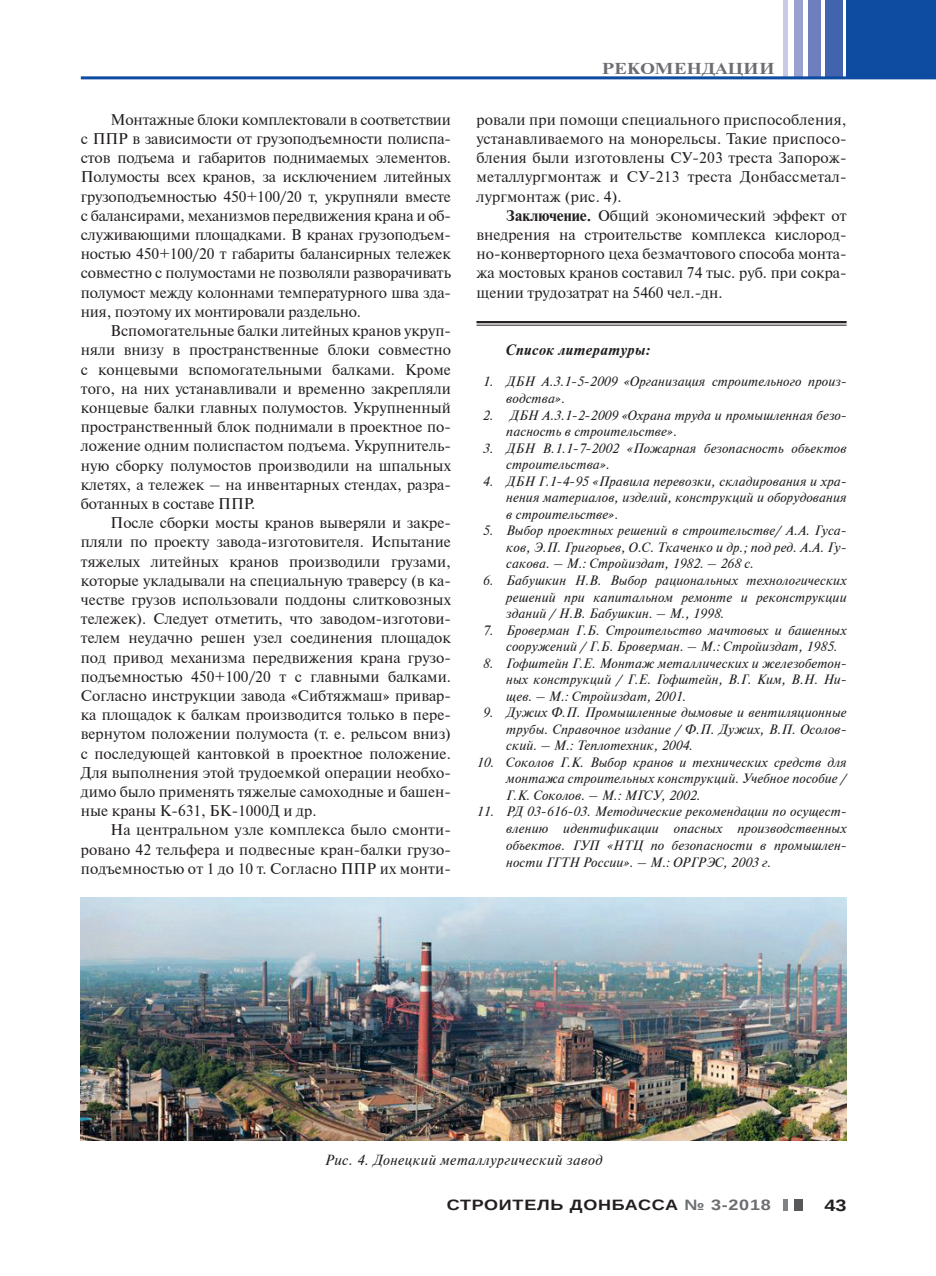
<style>
.page{position:relative;width:936px;height:1276px;background:#fff}
.page>*{position:absolute;margin:0;border:0;box-sizing:border-box;transform-origin:0 0}
.t1{font:700 16.5px "Arimo";color:#231f20;scale:1.2 1}
.t2{font:700 15.75px "Newton C";letter-spacing:.01em;color:#6c6d70;scale:1.2 1}
.t3{font:15.45px/19.2px "Newton C";letter-spacing:.01em;color:#231f20;text-align:justify}
.t4{font:700 15px "Arimo";letter-spacing:.04em;color:#231f20;scale:1.2 1}
.t5{font:italic 700 15px "Newton C";letter-spacing:.03em;color:#231f20}
.t6{font:italic 14.55px "Newton C";letter-spacing:.03em;color:#231f20}
.t7{font:italic 13.5px/16.5px "Newton C";letter-spacing:.01em;color:#231f20;text-align:justify}
.s1{font-weight:700}
.s2{color:#6c6d70}
</style>
<div class="page">
<div style="left:846px;top:0;width:89px;height:78px;background:#0d4ca0"></div>
<div style="left:825px;top:0;width:17px;height:78px;background:#4264af"></div>
<div style="left:807px;top:0;width:13px;height:78px;background:#6f7fbe"></div>
<div style="left:794px;top:0;width:8px;height:78px;background:#98a1d0"></div>
<hr style="left:783px;top:0;width:4px;height:78px;background:#c6cae5">
<hr style="left:81px;top:76px;width:854px;height:3px;background:#0d4ca0">
<div style="left:794px;top:1199px;width:8px;height:11px;background:#57585a"></div>
<hr style="left:783px;top:1199px;width:4px;height:11px;background:#808285">
<hr style="left:476px;top:321px;width:370px;height:2px;background:#231f20">
<hr style="left:476px;top:325px;width:370px;height:1px;background:#231f20">
<img style="left:81px;top:897px;width:765px;height:243px">
<p class="t3" style="left:81px;top:110px;width:371px;text-indent:30px">Монтажные блоки комплектовали в соответствии с ППР в зависимости от грузоподъемности полиспа&shy;стов подъема и габаритов поднимаемых элементов.<br>Полумосты всех кранов, за исключением литейных грузоподъемностью 450+100/20 т, укрупняли вместе с балансирами, механизмов передвижения крана и об&shy;служивающими площадками. В кранах грузоподъем&shy;ностью 450+100/20 т габариты балансирных тележек совместно с полумостами не позволяли разворачивать полумост между колоннами температурного шва зда&shy;ния, поэтому их монтировали раздельно.</p>
<p class="t3" style="left:81px;top:321px;width:371px;text-indent:30px">Вспомогательные балки литейных кранов укруп&shy;няли внизу в пространственные блоки совместно с концевыми вспомогательными балками. Кроме того, на них устанавливали и временно закрепляли концевые балки главных полумостов. Укрупненный пространственный блок поднимали в проектное по&shy;ложение одним полиспастом подъема. Укрупнитель&shy;ную сборку полумостов производили на шпальных клетях, а тележек – на инвентарных стендах, разра&shy;ботанных в составе ППР.</p>
<p class="t3" style="left:81px;top:513px;width:371px;text-indent:30px">После сборки мосты кранов выверяли и закре&shy;пляли по проекту завода-изготовителя. Испытание тяжелых литейных кранов производили грузами, которые укладывали на специальную траверсу (в ка&shy;честве грузов использовали поддоны слитковозных тележек). Следует отметить, что заводом-изготови&shy;телем неудачно решен узел соединения площадок под привод механизма передвижения крана грузо&shy;подъемностью 450+100/20 т с главными балками.<br>Согласно инструкции завода «Сибтяжмаш» привар&shy;ка площадок к балкам производится только в пере&shy;вернутом положении полумоста (т. е. рельсом вниз) с последующей кантовкой в проектное положение.<br>Для выполнения этой трудоемкой операции необхо&shy;димо было применять тяжелые самоходные и башен&shy;ные краны К-631, БК-1000Д и др.</p>
<p class="t3" style="left:81px;top:820px;width:371px;text-indent:30px">На центральном узле комплекса было смонти&shy;ровано 42 тельфера и подвесные кран-балки грузо&shy;подъемностью от 1 до 10 т. Согласно ППР их монти-</p>
<p class="t2" style="left:601px;top:60px;width:145px">РЕКОМЕНДАЦИИ</p>
<p class="t3" style="left:476px;top:110px;width:371px;text-align:left">ровали при помощи специального приспособления, устанавливаемого на монорельсы. Такие приспосо&shy;бления были изготовлены СУ-203 треста Запорож&shy;металлургмонтаж и СУ-213 треста Донбассметал&shy;лургмонтаж (рис. 4).</p>
<p class="t3" style="left:476px;top:206px;width:371px;text-indent:30px"><span class="s1">Заключение.</span> Общий экономический эффект от внедрения на строительстве комплекса кислород&shy;но-конверторного цеха безмачтового способа монта&shy;жа мостовых кранов составил 74 тыс. руб. при сокра&shy;щении трудозатрат на 5460 чел.-дн.</p>
<p class="t5" style="left:506px;top:342px;width:145px">Список литературы:</p>
<p class="t7" style="left:506px;top:373px;width:342px;line-height:17.2px;text-indent:-24px">1. ДБН А.3.1-5-2009 «Организация строительного произ&shy;водства».</p>
<p class="t7" style="left:506px;top:407px;width:342px;text-indent:-23px">2. ДБН А.3.1-2-2009 «Охрана труда и промышленная безо&shy;пасность в строительстве».</p>
<p class="t7" style="left:506px;top:440px;width:342px;text-indent:-24px">3. ДБН В.1.1-7-2002 «Пожарная безопасность объектов строительства».</p>
<p class="t7" style="left:506px;top:473px;width:342px;text-indent:-23px">4. ДБН Г.1-4-95 «Правила перевозки, складирования и хра&shy;нения материалов, изделий, конструкций и оборудования в строительстве».</p>
<p class="t7" style="left:506px;top:523px;width:342px;text-indent:-24px">5. Выбор проектных решений в строительстве/ А.А. Гуса&shy;ков, Э.П. Григорьев, О.С. Ткаченко и др.; под ред. А.А. Гу&shy;сакова. – М.: Стройиздат, 1982. – 268 с.</p>
<p class="t7" style="left:506px;top:572px;width:342px;text-indent:-24px">6. Бабушкин Н.В. Выбор рациональных технологических решений при капитальном ремонте и реконструкции зданий / Н.В. Бабушкин. – М., 1998.</p>
<p class="t7" style="left:506px;top:622px;width:342px;text-indent:-24px">7. Броверман Г.Б. Строительство мачтовых и башенных сооружений / Г.Б. Броверман. – М.: Стройиздат, 1985.</p>
<p class="t7" style="left:506px;top:655px;width:342px;text-indent:-24px">8. Гофштейн Г.Е. Монтаж металлических и железобетон&shy;ных конструкций / Г.Е. Гофштейн, В.Г. Ким, В.Н. Ни&shy;щев. – М.: Стройиздат, 2001.</p>
<p class="t7" style="left:506px;top:704px;width:342px;text-indent:-24px">9. Дужих Ф.П. Промышленные дымовые и вентиляционные трубы. Справочное издание / Ф.П. Дужих, В.П. Осолов&shy;ский. – М.: Теплотехник, 2004.</p>
<p class="t7" style="left:506px;top:754px;width:342px;text-indent:-30px">10. Соколов Г.К. Выбор кранов и технических средств для монтажа строительных конструкций. Учебное пособие / Г.К. Соколов. – М.: МГСУ, 2002.</p>
<p class="t7" style="left:506px;top:803px;width:342px;line-height:17px;text-align:left;text-indent:-30px">11. РД 03-616-03. Методические рекомендации по осущест&shy;влению идентификации опасных производственных объектов. ГУП «НТЦ по безопасности в промышлен&shy;ности ГГТН России». – М.: ОРГРЭС, 2003 г.</p>
<p class="t6" style="left:325px;top:1151px;width:279px">Рис. 4. Донецкий металлургический завод</p>
<p class="t4" style="left:446px;top:1195px;width:271px">СТРОИТЕЛЬ ДОНБАССА <span class="s2">№ 3-2018</span></p>
<p class="t1" style="left:824px;top:1193px;width:20px">43</p>
</div>
